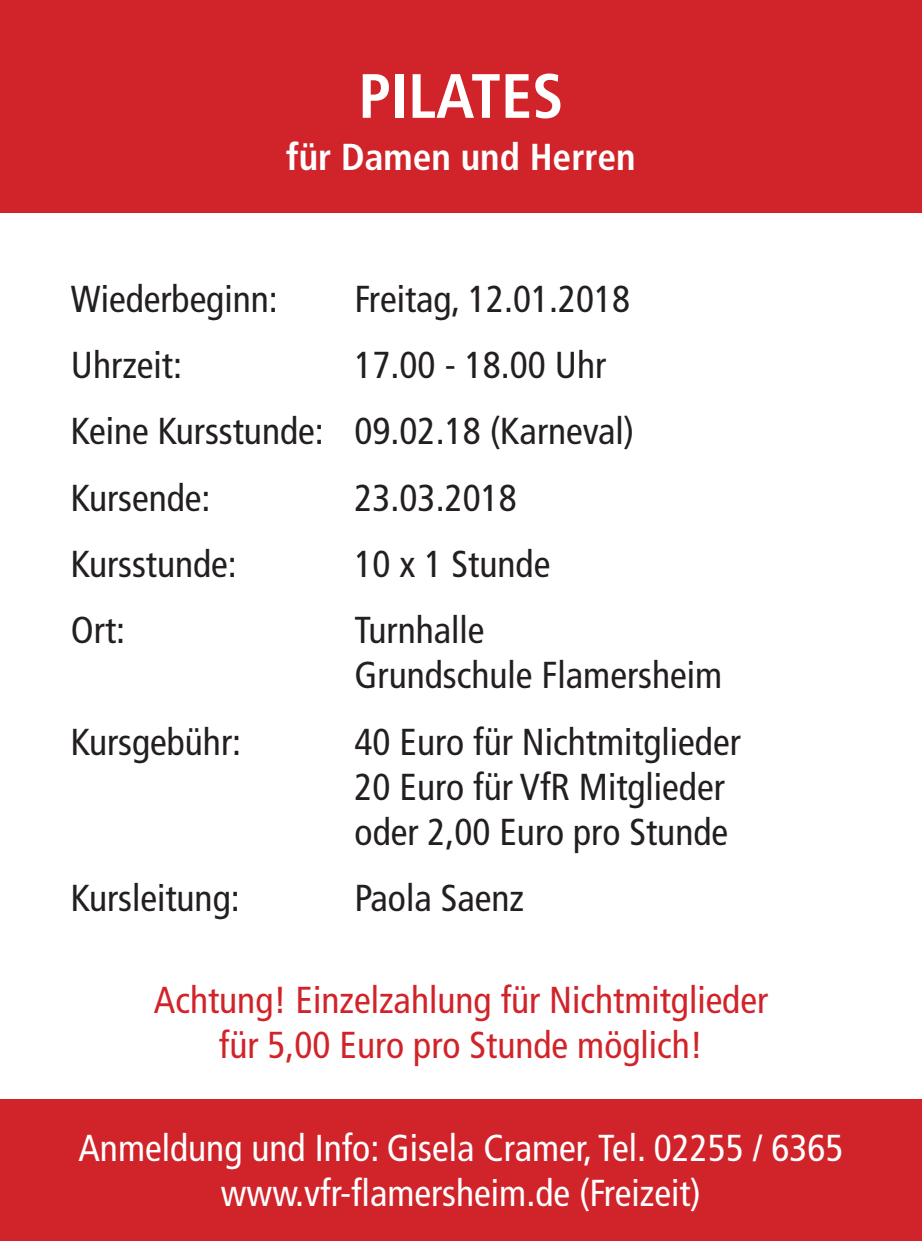
<style>
.page{position:relative;width:922px;height:1241px;background:#fff}
.page>*{position:absolute;margin:0;border:0;box-sizing:border-box;transform-origin:0 0}
.t1{font:700 condensed 62.5px "Frutiger";color:#fff}
.t2{font:condensed 37.5px/45px "Frutiger";color:#231f20}
.t3{font:condensed 37.5px/45px "Frutiger";color:#fff;text-align:center}
.t4{font:condensed 37.5px/45px "Frutiger";color:#d1232a;text-align:center}
.t5{font:700 condensed 37.5px "Frutiger";color:#fff}
</style>
<div class="page">
<div style="left:0;top:1098px;width:921px;height:142px;background:#d1232a"></div>
<div style="left:0;top:0;width:921px;height:213px;background:#d1232a"></div>
<h1 class="t1" style="left:358px;top:59px;width:206px">PILATES</h1>
<p class="t5" style="left:286px;top:135px;width:351px">für Damen und Herren</p>
<p class="t2" style="left:71px;top:276px;width:208px">Wiederbeginn:</p>
<p class="t2" style="left:354px;top:276px;width:277px">Freitag, 12.01.2018</p>
<p class="t2" style="left:71px;top:343px;width:113px">Uhrzeit:</p>
<p class="t2" style="left:71px;top:332px;width:564px;line-height:66.2px;text-indent:283px">17.00 - 18.00 Uhr<br>Keine Kursstunde: 09.02.18 (Karneval)<br>Kursende:</p>
<p class="t2" style="left:354px;top:475px;width:163px">23.03.2018</p>
<p class="t2" style="left:71px;top:541px;width:167px">Kursstunde:</p>
<p class="t2" style="left:354px;top:541px;width:197px">10 x 1 Stunde</p>
<p class="t2" style="left:71px;top:608px;width:56px">Ort:</p>
<p class="t2" style="left:354px;top:608px;width:369px">Turnhalle<br>Grundschule Flamersheim</p>
<p class="t2" style="left:71px;top:719px;width:172px">Kursgebühr:</p>
<p class="t2" style="left:354px;top:719px;width:387px">40 Euro für Nichtmitglieder<br>20 Euro für VfR Mitglieder oder 2,00 Euro pro Stunde</p>
<p class="t2" style="left:71px;top:875px;width:170px">Kursleitung:</p>
<p class="t2" style="left:354px;top:875px;width:171px">Paola Saenz</p>
<p class="t4" style="left:154px;top:977px;width:615px">Achtung! Einzelzahlung für Nichtmitglieder für 5,00 Euro pro Stunde möglich!</p>
<p class="t3" style="left:78px;top:1124px;width:766px">Anmeldung und Info: Gisela Cramer, Tel. 02255 / 6365 www.vfr-flamersheim.de (Freizeit)</p>
</div>
